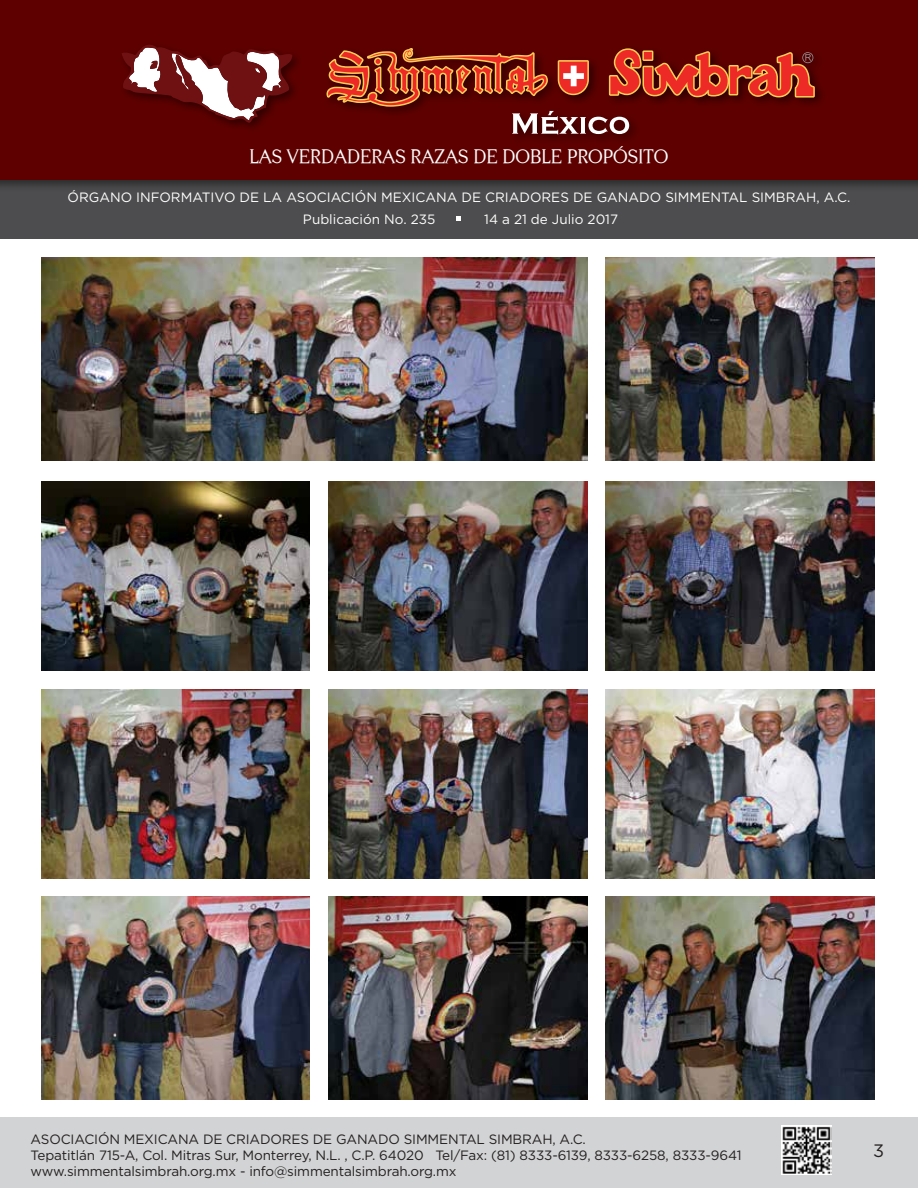
<style>
.page{position:relative;width:918px;height:1188px;background:#fff}
.page>*{position:absolute;margin:0;border:0;box-sizing:border-box;transform-origin:0 0}
.t1{font:19.5px "Centabel";color:#fff}
.t2{font:18px "Gotham";color:#252021}
.t3{font:13.5px/16.2px "Gotham";letter-spacing:-.01em;color:#252021}
.t4{font:13.5px "Gotham";color:#fff}
</style>
<div class="page">
<div style="left:0;top:180px;width:918px;height:59px;background:#4d4d4f"></div>
<svg style="left:456px;top:216px;width:5px;height:5px"></svg>
<div style="left:0;top:1117px;width:918px;height:71px;background:#d1d3d4"></div>
<img style="left:781px;top:1125px;width:50px;height:50px">
<div style="left:0;top:0;width:918px;height:192px;background:#000;opacity:.45"></div>
<div style="left:0;top:0;width:918px;height:180px;background:#5e0000"></div>
<svg style="left:122px;top:45px;width:170px;height:78px"></svg>
<svg style="left:327px;top:48px;width:488px;height:87px"></svg>
<img style="left:42px;top:257px;width:545px;height:204px">
<img style="left:606px;top:257px;width:268px;height:204px">
<img style="left:328px;top:482px;width:259px;height:188px">
<img style="left:328px;top:690px;width:259px;height:188px">
<img style="left:328px;top:896px;width:259px;height:204px">
<img style="left:41px;top:482px;width:269px;height:188px">
<img style="left:41px;top:690px;width:269px;height:188px">
<img style="left:41px;top:896px;width:269px;height:204px">
<img style="left:606px;top:482px;width:268px;height:188px">
<img style="left:606px;top:690px;width:268px;height:188px">
<img style="left:606px;top:896px;width:268px;height:204px">
<h1 class="t1" style="left:250px;top:145px;width:420px">LAS VERDADERAS RAZAS DE DOBLE PROPÓSITO</h1>
<p class="t4" style="left:68px;top:188px;width:784px">ÓRGANO INFORMATIVO DE LA ASOCIACIÓN MEXICANA DE CRIADORES DE GANADO SIMMENTAL SIMBRAH, A.C.</p>
<p class="t4" style="left:303px;top:210px;width:134px">Publicación No. 235</p>
<p class="t4" style="left:484px;top:210px;width:135px">14 a 21 de Julio 2017</p>
<p class="t3" style="left:31px;top:1130px;width:713px">ASOCIACIÓN MEXICANA DE CRIADORES DE GANADO SIMMENTAL SIMBRAH, A.C.<br>Tepatitlán 715-A, Col. Mitras Sur, Monterrey, N.L. , C.P. 64020 Tel/Fax: (81) 8333-6139, 8333-6258, 8333-9641 www.simmentalsimbrah.org.mx - info@simmentalsimbrah.org.mx</p>
<h2 class="t2" style="left:873px;top:1139px;width:13px">3</h2>
</div>
